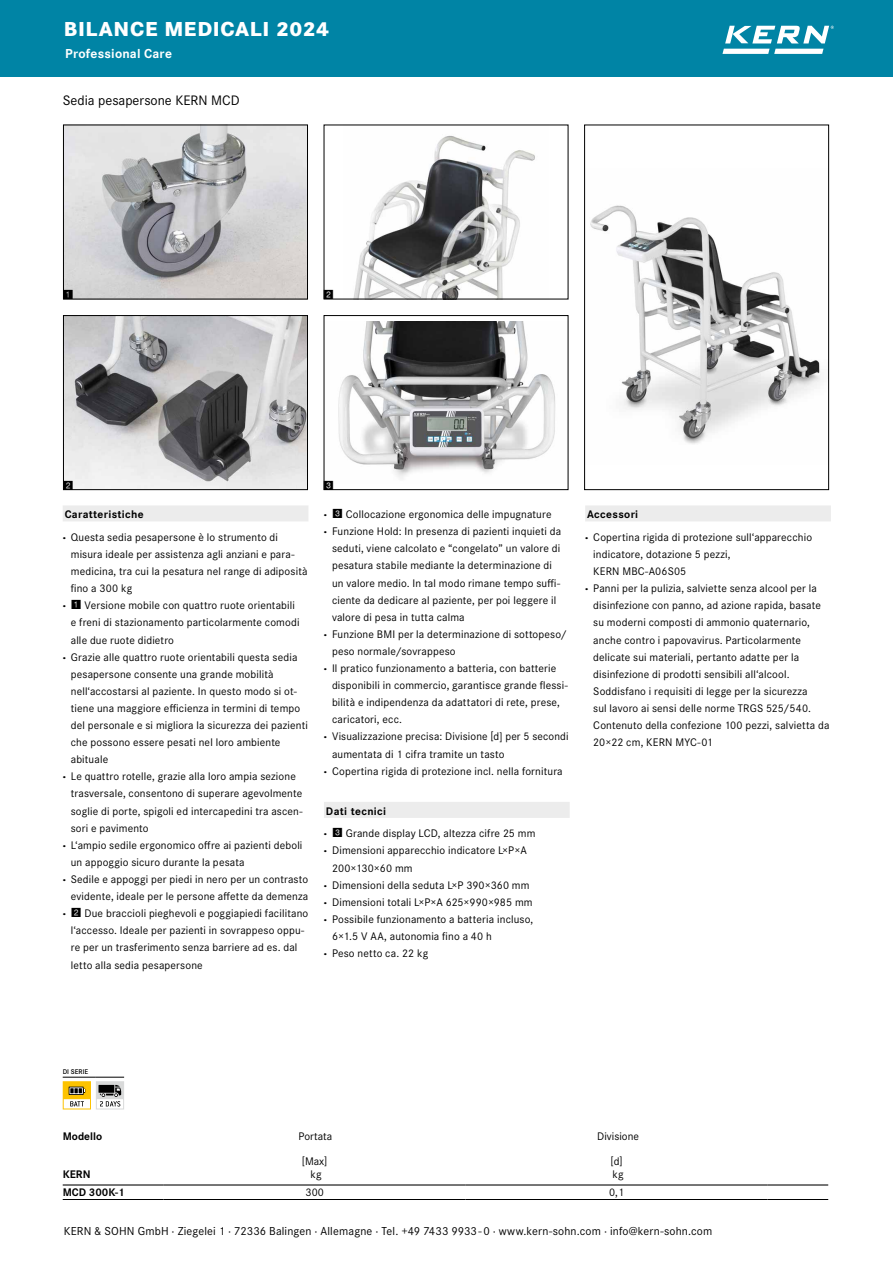
<style>
.page{position:relative;width:893px;height:1263px;background:#fff}
.page>*{position:absolute;margin:0;border:0;box-sizing:border-box;transform-origin:0 0}
.t1{font:800 21px "Corporate S Pro";letter-spacing:.035em;color:#fff}
.t2{font:14.25px "Corporate S Pro";color:#000}
.t3{font:700 13.5px "Corporate S Pro";letter-spacing:.015em;color:#fff}
.t4{font:12.45px "Square Frame Neg";color:#000}
.t5{font:12px "Corporate S Pro";letter-spacing:.015em;color:#000}
.t6{font:11.4px/22.8px "Corporate S Pro";letter-spacing:.015em;color:#000}
.t7{font:700 11.4px "Corporate S Pro";color:#000}
.t8{font:600 7.2px "Corporate S Pro";color:#000}
.s1{font-weight:700}
.s2{font-weight:800}
.s3{font-family:"Square Frame Neg";font-size:12.45px}
</style>
<div class="page">
<hr style="left:63px;top:1184px;width:101px;height:1px;background:#000">
<hr style="left:164px;top:1184px;width:302px;height:1px;background:#000">
<hr style="left:466px;top:1184px;width:302px;height:1px;background:#000">
<hr style="left:768px;top:1184px;width:60px;height:1px;background:#000">
<hr style="left:63px;top:1199px;width:101px;height:1px;background:#000">
<hr style="left:164px;top:1199px;width:302px;height:1px;background:#000">
<hr style="left:466px;top:1199px;width:302px;height:1px;background:#000">
<hr style="left:768px;top:1199px;width:60px;height:1px;background:#000">
<svg style="left:63px;top:1077px;width:61px;height:32px"></svg>
<img style="left:65px;top:127px;width:241px;height:170px">
<div style="left:63px;top:125px;width:245px;height:174px;border:1px solid #000"></div>
<img style="left:354px;top:135px;width:181px;height:162px">
<img style="left:590px;top:205px;width:231px;height:239px">
<div style="left:584px;top:125px;width:245px;height:365px;border:1px solid #000"></div>
<img style="left:65px;top:317px;width:241px;height:171px">
<div style="left:63px;top:315px;width:245px;height:175px;border:1px solid #000"></div>
<img style="left:338px;top:322px;width:217px;height:157px">
<div style="left:324px;top:315px;width:244px;height:175px;border:1px solid #000"></div>
<div style="left:63px;top:505px;width:245px;height:16px;background:#ececec"></div>
<div style="left:324px;top:802px;width:246px;height:16px;background:#ececec"></div>
<div style="left:585px;top:505px;width:246px;height:16px;background:#ececec"></div>
<div style="left:0;top:0;width:893px;height:76px;background:#0084a5"></div>
<svg style="left:722px;top:49px;width:101px;height:5px"></svg>
<svg style="left:725px;top:26px;width:109px;height:17px"></svg>
<h1 class="t1" style="left:64px;top:12px;width:267px">BILANCE MEDICALI 2024</h1>
<p class="t3" style="left:65px;top:43px;width:108px">Professional Care</p>
<p class="t2" style="left:63px;top:90px;width:179px">Sedia pesapersone KERN MCD</p>
<p class="t4" style="left:63px;top:288px;width:12px">1</p>
<p class="t4" style="left:323px;top:288px;width:12px">2</p>
<p class="t4" style="left:63px;top:478px;width:12px">2</p>
<p class="t4" style="left:323px;top:478px;width:12px">3</p>
<p class="t6" style="left:63px;top:502px;width:217px"><span class="s1">Caratteristiche<br></span><span class="s2">·</span> Questa sedia pesapersone è lo strumento di</p>
<p class="t6" style="left:71px;top:542px;width:225px">misura ideale per assistenza agli anziani e para-</p>
<p class="t6" style="left:71px;top:559px;width:238px">medicina, tra cui la pesatura nel range di adiposità</p>
<p class="t6" style="left:71px;top:576px;width:63px">fino a 300 kg</p>
<p class="t6" style="left:63px;top:593px;width:234px"><span class="s2">·</span> <span class="s3">1</span> Versione mobile con quattro ruote orientabili</p>
<p class="t6" style="left:71px;top:610px;width:230px">e freni di stazionamento particolarmente comodi</p>
<p class="t6" style="left:71px;top:627px;width:105px">alle due ruote didietro</p>
<p class="t6" style="left:63px;top:645px;width:236px"><span class="s2">·</span> Grazie alle quattro ruote orientabili questa sedia</p>
<p class="t6" style="left:71px;top:662px;width:204px">pesapersone consente una grande mobilità</p>
<p class="t6" style="left:71px;top:679px;width:228px">nell‘accostarsi al paziente. In questo modo si ot-</p>
<p class="t6" style="left:71px;top:696px;width:231px">tiene una maggiore efficienza in termini di tempo</p>
<p class="t6" style="left:71px;top:713px;width:239px">del personale e si migliora la sicurezza dei pazienti</p>
<p class="t6" style="left:71px;top:730px;width:211px">che possono essere pesati nel loro ambiente</p>
<p class="t6" style="left:71px;top:747px;width:39px">abituale</p>
<p class="t6" style="left:63px;top:764px;width:235px"><span class="s2">·</span> Le quattro rotelle, grazie alla loro ampia sezione</p>
<p class="t6" style="left:71px;top:781px;width:233px">trasversale, consentono di superare agevolmente</p>
<p class="t6" style="left:71px;top:798px;width:233px">soglie di porte, spigoli ed intercapedini tra ascen-</p>
<p class="t6" style="left:71px;top:816px;width:79px">sori e pavimento</p>
<p class="t6" style="left:63px;top:833px;width:241px"><span class="s2">·</span> L‘ampio sedile ergonomico offre ai pazienti deboli</p>
<p class="t6" style="left:71px;top:850px;width:175px">un appoggio sicuro durante la pesata</p>
<p class="t6" style="left:63px;top:867px;width:247px"><span class="s2">·</span> Sedile e appoggi per piedi in nero per un contrasto</p>
<p class="t6" style="left:71px;top:884px;width:239px">evidente, ideale per le persone affette da demenza</p>
<p class="t6" style="left:63px;top:901px;width:247px"><span class="s2">·</span> <span class="s3">2</span> Due braccioli pieghevoli e poggiapiedi facilitano</p>
<p class="t6" style="left:71px;top:918px;width:235px">l‘accesso. Ideale per pazienti in sovrappeso oppu-</p>
<p class="t6" style="left:71px;top:935px;width:228px">re per un trasferimento senza barriere ad es. dal</p>
<p class="t6" style="left:71px;top:952px;width:133px">letto alla sedia pesapersone</p>
<p class="t6" style="left:324px;top:502px;width:229px"><span class="s2">·</span> <span class="s3">3</span> Collocazione ergonomica delle impugnature</p>
<p class="t6" style="left:324px;top:519px;width:239px"><span class="s2">·</span> Funzione Hold: In presenza di pazienti inquieti da</p>
<p class="t6" style="left:332px;top:536px;width:230px">seduti, viene calcolato e “congelato” un valore di</p>
<p class="t6" style="left:332px;top:553px;width:221px">pesatura stabile mediante la determinazione di</p>
<p class="t6" style="left:332px;top:570px;width:230px">un valore medio. In tal modo rimane tempo suffi-</p>
<p class="t6" style="left:332px;top:588px;width:226px">ciente da dedicare al paziente, per poi leggere il</p>
<p class="t6" style="left:332px;top:605px;width:134px">valore di pesa in tutta calma</p>
<p class="t6" style="left:324px;top:622px;width:245px"><span class="s2">·</span> Funzione BMI per la determinazione di sottopeso/</p>
<p class="t6" style="left:332px;top:639px;width:125px">peso normale/sovrappeso</p>
<p class="t6" style="left:324px;top:656px;width:234px"><span class="s2">·</span> Il pratico funzionamento a batteria, con batterie</p>
<p class="t6" style="left:332px;top:673px;width:237px">disponibili in commercio, garantisce grande flessi-</p>
<p class="t6" style="left:332px;top:690px;width:229px">bilità e indipendenza da adattatori di rete, prese,</p>
<p class="t6" style="left:332px;top:707px;width:71px">caricatori, ecc.</p>
<p class="t6" style="left:324px;top:724px;width:246px"><span class="s2">·</span> Visualizzazione precisa: Divisione [d] per 5 secondi</p>
<p class="t6" style="left:332px;top:741px;width:174px">aumentata di 1 cifra tramite un tasto</p>
<p class="t6" style="left:324px;top:759px;width:240px"><span class="s2">·</span> Copertina rigida di protezione incl. nella fornitura</p>
<p class="t6" style="left:324px;top:798px;width:213px"><span class="s1">Dati tecnici<br></span><span class="s2">·</span> <span class="s3">3</span> Grande display LCD, altezza cifre 25 mm</p>
<p class="t6" style="left:324px;top:838px;width:204px"><span class="s2">·</span> Dimensioni apparecchio indicatore L×P×A</p>
<p class="t6" style="left:332px;top:855px;width:82px">200×130×60 mm</p>
<p class="t6" style="left:324px;top:873px;width:207px"><span class="s2">·</span> Dimensioni della seduta L×P 390×360 mm</p>
<p class="t6" style="left:324px;top:890px;width:210px"><span class="s2">·</span> Dimensioni totali L×P×A 625×990×985 mm</p>
<p class="t6" style="left:324px;top:907px;width:211px"><span class="s2">·</span> Possibile funzionamento a batteria incluso,</p>
<p class="t6" style="left:332px;top:924px;width:161px">6×1.5 V AA, autonomia fino a 40 h</p>
<p class="t6" style="left:324px;top:941px;width:106px"><span class="s2">·</span> Peso netto ca. 22 kg</p>
<p class="t6" style="left:585px;top:502px;width:228px"><span class="s1">Accessori<br></span><span class="s2">·</span> Copertina rigida di protezione sull‘apparecchio</p>
<p class="t6" style="left:593px;top:542px;width:139px">indicatore, dotazione 5 pezzi,</p>
<p class="t6" style="left:593px;top:559px;width:95px">KERN MBC-A06S05</p>
<p class="t6" style="left:585px;top:576px;width:233px"><span class="s2">·</span> Panni per la pulizia, salviette senza alcool per la</p>
<p class="t6" style="left:593px;top:593px;width:229px">disinfezione con panno, ad azione rapida, basate</p>
<p class="t6" style="left:593px;top:610px;width:218px">su moderni composti di ammonio quaternario,</p>
<p class="t6" style="left:593px;top:627px;width:209px">anche contro i papovavirus. Particolarmente</p>
<p class="t6" style="left:593px;top:645px;width:207px">delicate sui materiali, pertanto adatte per la</p>
<p class="t6" style="left:593px;top:662px;width:198px">disinfezione di prodotti sensibili all‘alcool.</p>
<p class="t6" style="left:593px;top:679px;width:216px">Soddisfano i requisiti di legge per la sicurezza</p>
<p class="t6" style="left:593px;top:696px;width:219px">sul lavoro ai sensi delle norme TRGS 525/540.</p>
<p class="t6" style="left:593px;top:713px;width:238px">Contenuto della confezione 100 pezzi, salvietta da</p>
<p class="t6" style="left:593px;top:730px;width:121px">20×22 cm, KERN MYC-01</p>
<p class="t8" style="left:63px;top:1066px;width:27px">DI SERIE</p>
<p class="t7" style="left:63px;top:1127px;width:41px">Modello</p>
<p class="t6" style="left:298px;top:1124px;width:35px">Portata</p>
<p class="t6" style="left:597px;top:1124px;width:43px">Divisione</p>
<p class="t7" style="left:63px;top:1165px;width:29px">KERN</p>
<p class="t6" style="left:302px;top:1154px;width:27px;line-height:12.8px;text-align:center">[Max] kg</p>
<p class="t6" style="left:611px;top:1152px;width:15px;line-height:14px">[d] kg</p>
<p class="t7" style="left:63px;top:1183px;width:64px">MCD 300K-1</p>
<p class="t6" style="left:306px;top:1180px;width:20px">300</p>
<p class="t6" style="left:609px;top:1180px;width:16px">0,1</p>
<p class="t5" style="left:64px;top:1222px;width:650px">KERN &amp; SOHN GmbH · Ziegelei 1 · 72336 Balingen · Allemagne · Tel. +49 7433 9933 - 0 · www.kern-sohn.com · info@kern-sohn.com</p>
</div>
